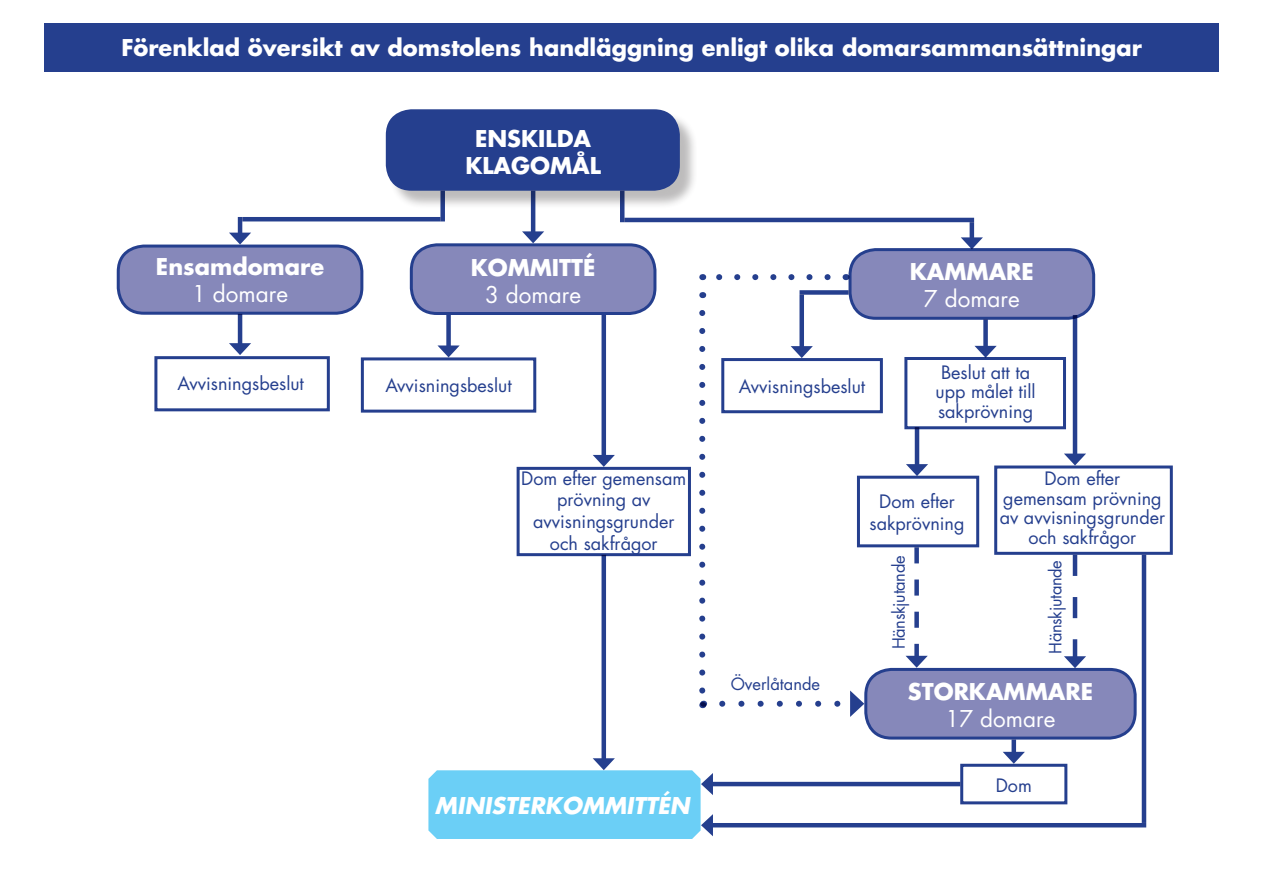
<style>
.page{position:relative;width:1263px;height:893px;background:#fff}
.page>*{position:absolute;margin:0;border:0;box-sizing:border-box;transform-origin:0 0}
.Titre{font:700 22.5px "Futura Std";color:#fff}
.Case{font:700 22.5px/27px "Futura Std";color:#fff;text-align:center}
.Nbre_de_juges{font:22.5px "Futura Std";color:#fff}
.Case_Comité_des_Mini{font:italic 700 22.5px "Futura Std";color:#fff}
.Decisions{font:18px/19.5px "Futura Std";color:#253f8e;text-align:center}
.Renvoi___dessaisisse{font:16.5px "Futura Std";letter-spacing:-.02em;color:#253f8e}
.Renvoi___dessaisisse-2{font:16.5px "Futura Std";color:#253f8e}
</style>
<div class="page">
<div style="left:118px;top:246px;width:244px;height:67px;background:#8688ba;border-radius:26px"></div>
<div style="left:117px;top:245px;width:246px;height:70px;border:3px solid #253f8e;border-radius:26px"></div>
<div style="left:411px;top:245px;width:244px;height:68px;background:#8688ba;border-radius:26px"></div>
<div style="left:410px;top:243px;width:246px;height:72px;border:3px solid #253f8e;border-radius:26px"></div>
<div style="left:850px;top:250px;width:244px;height:68px;background:#8688ba;border-radius:26px"></div>
<div style="left:848px;top:248px;width:247px;height:72px;border:3px solid #253f8e;border-radius:26px"></div>
<hr style="left:531px;top:191px;width:4px;height:45px;background:#253f8e">
<svg style="left:522px;top:231px;width:22px;height:12px"></svg>
<div style="left:969px;top:222px;width:5px;height:20px;background:#253f8e"></div>
<svg style="left:961px;top:237px;width:22px;height:12px"></svg>
<hr style="left:1073px;top:315px;width:4px;height:143px;background:#253f8e">
<div style="left:983px;top:319px;width:5px;height:31px;background:#253f8e"></div>
<svg style="left:904px;top:346px;width:162px;height:85px"></svg>
<hr style="left:915px;top:427px;width:4px;height:41px;background:#253f8e">
<div style="left:1011px;top:740px;width:5px;height:16px;background:#253f8e"></div>
<svg style="left:959px;top:752px;width:109px;height:53px"></svg>
<hr style="left:238px;top:314px;width:4px;height:33px;background:#253f8e">
<svg style="left:154px;top:343px;width:176px;height:69px"></svg>
<hr style="left:238px;top:217px;width:4px;height:20px;background:#253f8e">
<svg style="left:229px;top:233px;width:22px;height:12px"></svg>
<div style="left:799px;top:295px;width:5px;height:55px;background:#253f8e"></div>
<div style="left:799px;top:290px;width:49px;height:5px;background:#253f8e"></div>
<hr style="left:1142px;top:555px;width:4px;height:268px;background:#253f8e">
<hr style="left:709px;top:782px;width:251px;height:4px;background:#253f8e">
<hr style="left:709px;top:823px;width:437px;height:4px;background:#253f8e">
<hr style="left:620px;top:191px;width:4px;height:31px;background:#253f8e">
<div style="left:440px;top:191px;width:5px;height:30px;background:#253f8e"></div>
<div style="left:446px;top:315px;width:5px;height:35px;background:#253f8e"></div>
<svg style="left:360px;top:345px;width:177px;height:68px"></svg>
<div style="left:601px;top:315px;width:5px;height:144px;background:#253f8e"></div>
<svg style="left:516px;top:455px;width:175px;height:103px"></svg>
<div style="left:601px;top:555px;width:5px;height:207px;background:#253f8e"></div>
<svg style="left:428px;top:758px;width:285px;height:81px"></svg>
<div style="left:866px;top:669px;width:269px;height:69px;background:#8688ba;border-radius:26px"></div>
<div style="left:864px;top:668px;width:273px;height:72px;border:3px solid #253f8e;border-radius:26px"></div>
<svg style="left:721px;top:346px;width:162px;height:68px"></svg>
<svg style="left:716px;top:274px;width:112px;height:6px"></svg>
<div style="left:388px;top:112px;width:311px;height:97px;background:#231f20;opacity:.3"></div>
<div style="left:386px;top:109px;width:294px;height:82px;background:#253f8e;border-radius:26px"></div>
<svg style="left:857px;top:464px;width:124px;height:204px"></svg>
<svg style="left:993px;top:454px;width:180px;height:214px"></svg>
<svg style="left:699px;top:313px;width:6px;height:395px"></svg>
<svg style="left:722px;top:690px;width:142px;height:27px"></svg>
<hr style="left:242px;top:217px;width:198px;height:4px;background:#253f8e">
<hr style="left:624px;top:218px;width:350px;height:4px;background:#253f8e">
<div style="left:44px;top:23px;width:1175px;height:49px;background:#253f8e"></div>
<p class="Titre" style="left:121px;top:33px;width:1022px">Förenklad översikt av domstolens handläggning enligt olika domarsammansättningar</p>
<p class="Case" style="left:156px;top:253px;width:170px">Ensamdomare</p>
<p class="Nbre_de_juges" style="left:192px;top:280px;width:97px">1 domare</p>
<p class="Case" style="left:465px;top:125px;width:137px">ENSKILDA<br>KLAGOMÅL</p>
<p class="Case" style="left:471px;top:253px;width:126px">KOMMITTÉ</p>
<p class="Nbre_de_juges" style="left:485px;top:280px;width:97px">3 domare</p>
<p class="Case" style="left:910px;top:258px;width:126px">KAMMARE</p>
<p class="Nbre_de_juges" style="left:924px;top:285px;width:97px">7 domare</p>
<p class="Decisions" style="left:178px;top:374px;width:128px">Avvisningsbeslut</p>
<p class="Decisions" style="left:935px;top:363px;width:102px">Beslut att ta upp målet till sakprövning</p>
<p class="Decisions" style="left:385px;top:376px;width:128px">Avvisningsbeslut</p>
<p class="Decisions" style="left:739px;top:377px;width:128px">Avvisningsbeslut</p>
<p class="Decisions" style="left:521px;top:468px;width:167px;line-height:21.6px">Dom efter gemensam prövning av avvisningsgrunder och sakfrågor</p>
<p class="Case_Comité_des_Mini" style="left:435px;top:790px;width:256px">MINISTERKOMMITTÉN</p>
<p class="Renvoi___dessaisisse-2" style="left:731px;top:673px;width:91px">Överlåtande</p>
<p class="Decisions" style="left:869px;top:491px;width:97px;line-height:21.6px">Dom efter sakprövning</p>
<p class="Renvoi___dessaisisse" style="left:888px;top:649px;width:95px;rotate:-90deg">Hänskjutande</p>
<p class="Decisions" style="left:1000px;top:469px;width:167px">Dom efter<br>gemensam prövning av avvisningsgrunder och sakfrågor</p>
<p class="Renvoi___dessaisisse" style="left:1045px;top:654px;width:95px;rotate:-90deg">Hänskjutande</p>
<p class="Case" style="left:908px;top:677px;width:187px">STORKAMMARE</p>
<p class="Nbre_de_juges" style="left:945px;top:704px;width:111px">17 domare</p>
<p class="Decisions" style="left:996px;top:776px;width:38px">Dom</p>
</div>
